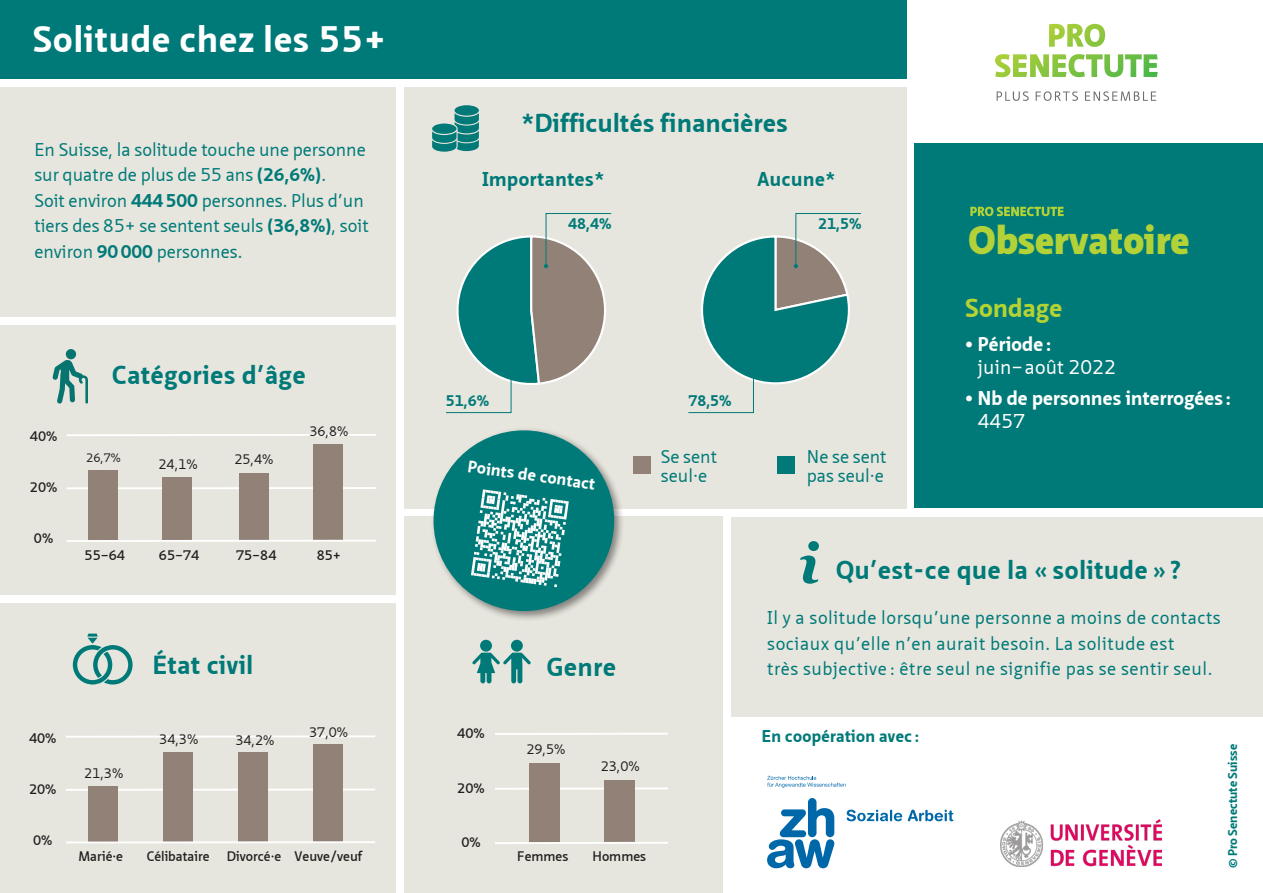
<style>
.page{position:relative;width:1263px;height:893px;background:#fff}
.page>*{position:absolute;margin:0;border:0;box-sizing:border-box;transform-origin:0 0}
.t1{font:900 38.7px "Neue Sans Pro";color:#b3d238}
.Titel_weiss{font:700 36px "Neue Sans Pro";letter-spacing:.03em;color:#fff}
.Titel_petrol{font:700 25.5px "Neue Sans Pro";letter-spacing:.03em;color:#007a78}
.t2{font:700 25.5px "Neue Sans Pro";letter-spacing:.01em;color:#b3d234}
.t3{font:700 19.5px/23.4px "Neue Sans Pro";letter-spacing:.01em;color:#fff}
.t4{font:19.5px/23.4px "Neue Sans Pro";letter-spacing:.01em;color:#fff}
.Titel_petrol-2{font:700 19.5px "Neue Sans Pro";letter-spacing:.03em;color:#007a78}
.Text{font:18px/25.5px "Neue Sans Pro";color:#007a78}
.Text-2{font:18px/25.5px "Neue Sans Pro";letter-spacing:.03em;color:#007a78}
.Text-3{font:700 16.65px "Neue Sans Pro";letter-spacing:.02em;color:#007a78}
.t5{font:700 16.5px "Neue Sans Pro";color:#fff}
.zwischentitel{font:700 15px "Neue Sans Pro";color:#007a78}
.t6{font:600 13.5px "Neue Sans Pro";color:#231f20}
.t7{font:13.5px "Neue Sans Pro";color:#231f20}
.t8{font:700 12.45px "Neue Sans Pro";color:#007a78}
.t9{font:12px "Neue Sans Pro";color:#231f20}
.s1{font-weight:700}
.s2{font-weight:400}
</style>
<div class="page">
<img style="left:1000px;top:820px;width:161px;height:46px">
<svg style="left:767px;top:776px;width:79px;height:12px"></svg>
<svg style="left:767px;top:798px;width:67px;height:71px"></svg>
<svg style="left:847px;top:810px;width:55px;height:11px"></svg>
<svg style="left:908px;top:810px;width:45px;height:11px"></svg>
<div style="left:0;top:325px;width:395px;height:270px;background:#e7e6de"></div>
<div style="left:0;top:604px;width:395px;height:289px;background:#e7e6de"></div>
<div style="left:0;top:0;width:906px;height:78px;background:#007a78"></div>
<svg style="left:52px;top:360px;width:36px;height:44px"></svg>
<div style="left:66px;top:349px;width:10px;height:10px;background:#077470;border-radius:50%"></div>
<div style="left:0;top:87px;width:395px;height:230px;background:#e7e6de"></div>
<div style="left:404px;top:87px;width:502px;height:421px;background:#e7e6de"></div>
<div style="left:731px;top:517px;width:532px;height:199px;background:#e7e6de"></div>
<svg style="left:432px;top:105px;width:47px;height:47px"></svg>
<div style="left:404px;top:517px;width:319px;height:376px;background:#e7e6de"></div>
<svg style="left:995px;top:24px;width:163px;height:53px"></svg>
<svg style="left:996px;top:91px;width:33px;height:10px"></svg>
<svg style="left:1036px;top:91px;width:42px;height:10px"></svg>
<svg style="left:1085px;top:91px;width:71px;height:10px"></svg>
<div style="left:430px;top:427px;width:195px;height:195px;background:#231f20;opacity:.5"></div>
<div style="left:433px;top:430px;width:181px;height:181px;background:#007a78;border-radius:50%"></div>
<svg style="left:471px;top:489px;width:98px;height:98px"></svg>
<hr style="left:67px;top:487px;width:309px;height:2px;background:#fff">
<hr style="left:67px;top:434px;width:309px;height:2px;background:#fff">
<div style="left:89px;top:470px;width:29px;height:71px;background:#928176"></div>
<div style="left:162px;top:477px;width:30px;height:64px;background:#928176"></div>
<div style="left:239px;top:473px;width:29px;height:68px;background:#928176"></div>
<div style="left:314px;top:444px;width:29px;height:97px;background:#928176"></div>
<hr style="left:67px;top:540px;width:309px;height:2px;background:#fff">
<svg style="left:73px;top:634px;width:60px;height:50px"></svg>
<hr style="left:66px;top:789px;width:309px;height:2px;background:#fff">
<hr style="left:66px;top:735px;width:309px;height:3px;background:#fff">
<div style="left:88px;top:786px;width:30px;height:56px;background:#928176"></div>
<div style="left:163px;top:752px;width:30px;height:90px;background:#928176"></div>
<div style="left:239px;top:752px;width:29px;height:90px;background:#928176"></div>
<div style="left:313px;top:744px;width:30px;height:98px;background:#928176"></div>
<hr style="left:66px;top:841px;width:309px;height:2px;background:#fff">
<svg style="left:800px;top:541px;width:19px;height:43px"></svg>
<svg style="left:446px;top:213px;width:166px;height:200px"></svg>
<div style="left:634px;top:456px;width:17px;height:17px;background:#928176"></div>
<div style="left:777px;top:456px;width:17px;height:17px;background:#007a78"></div>
<div style="left:915px;top:144px;width:348px;height:364px;background:#007a78"></div>
<svg style="left:970px;top:207px;width:94px;height:9px"></svg>
<svg style="left:688px;top:213px;width:173px;height:200px"></svg>
<div style="left:480px;top:640px;width:12px;height:12px;background:#007a78;border-radius:50%"></div>
<div style="left:511px;top:640px;width:12px;height:12px;background:#007a78;border-radius:50%"></div>
<svg style="left:472px;top:653px;width:59px;height:30px"></svg>
<hr style="left:495px;top:787px;width:173px;height:3px;background:#fff">
<hr style="left:495px;top:733px;width:173px;height:2px;background:#fff">
<div style="left:529px;top:763px;width:30px;height:80px;background:#928176"></div>
<div style="left:604px;top:780px;width:30px;height:63px;background:#928176"></div>
<hr style="left:495px;top:842px;width:173px;height:2px;background:#fff">
<p class="Titel_weiss" style="left:33px;top:16px;width:354px">Solitude chez les 55+</p>
<p class="Text" style="left:34px;top:136px;width:336px">En Suisse, la solitude touche une personne sur quatre de plus de 55 ans <span class="s1">(26,6%)</span>.<br>Soit environ <span class="s1">444500</span> personnes. Plus d’un tiers des 85+ se sentent seuls <span class="s1">(36,8%)</span>, soit environ <span class="s1">90000</span> personnes.</p>
<p class="t6" style="left:30px;top:428px;width:29px">40%</p>
<p class="t6" style="left:30px;top:479px;width:29px">20%</p>
<p class="t6" style="left:34px;top:530px;width:21px">0%</p>
<p class="Titel_petrol" style="left:112px;top:358px;width:195px">Catégories d’âge</p>
<p class="t9" style="left:86px;top:450px;width:36px">26,7%</p>
<p class="t7" style="left:159px;top:455px;width:41px">24,1%</p>
<p class="t7" style="left:234px;top:451px;width:41px">25,4%</p>
<p class="t7" style="left:309px;top:422px;width:41px">36,8%</p>
<p class="t6" style="left:85px;top:546px;width:42px">55–64</p>
<p class="t6" style="left:159px;top:546px;width:42px">65–74</p>
<p class="t6" style="left:236px;top:546px;width:42px">75–84</p>
<p class="t6" style="left:317px;top:546px;width:26px">85+</p>
<p class="t6" style="left:29px;top:729px;width:29px">40%</p>
<p class="t6" style="left:29px;top:780px;width:29px">20%</p>
<p class="t6" style="left:33px;top:831px;width:21px">0%</p>
<p class="t7" style="left:84px;top:764px;width:41px">21,3%</p>
<p class="Titel_petrol" style="left:153px;top:648px;width:102px">État civil</p>
<p class="t7" style="left:159px;top:730px;width:41px">34,3%</p>
<p class="t7" style="left:235px;top:731px;width:41px">34,2%</p>
<p class="t7" style="left:309px;top:723px;width:41px">37,0%</p>
<p class="t6" style="left:78px;top:848px;width:46px">Marié·e</p>
<p class="t6" style="left:147px;top:848px;width:64px">Célibataire</p>
<p class="t6" style="left:227px;top:848px;width:56px">Divorcé·e</p>
<p class="t6" style="left:295px;top:847px;width:69px">Veuve/veuf</p>
<p class="Titel_petrol" style="left:521px;top:106px;width:268px">*Difficultés financières</p>
<p class="Titel_petrol-2" style="left:482px;top:166px;width:123px">Importantes*</p>
<p class="zwischentitel" style="left:568px;top:214px;width:45px">48,4%</p>
<p class="Titel_petrol-2" style="left:757px;top:166px;width:79px">Aucune*</p>
<p class="zwischentitel" style="left:818px;top:214px;width:45px">21,5%</p>
<p class="zwischentitel" style="left:446px;top:391px;width:45px">51,6%</p>
<p class="t5" style="left:469px;top:455px;width:130px;rotate:8deg">Points de contact</p>
<p class="zwischentitel" style="left:688px;top:391px;width:45px">78,5%</p>
<p class="Text" style="left:661px;top:446px;width:58px;line-height:19.5px">Se sent seul·e</p>
<p class="Text" style="left:807px;top:446px;width:81px;line-height:19.5px">Ne se sent pas seul·e</p>
<p class="t1" style="left:968px;top:214px;width:223px">Observatoire</p>
<p class="t2" style="left:965px;top:291px;width:99px">Sondage</p>
<p class="t4" style="left:978px;top:332px;width:140px;text-indent:-12px"><span class="s1">• Période : </span>juin–août 2022</p>
<p class="t3" style="left:978px;top:386px;width:255px;text-indent:-12px">• Nb de personnes interrogées :<br><span class="s2">4457</span></p>
<p class="t6" style="left:457px;top:724px;width:29px">40%</p>
<p class="t6" style="left:457px;top:779px;width:29px">20%</p>
<p class="t6" style="left:461px;top:834px;width:21px">0%</p>
<p class="Titel_petrol" style="left:547px;top:650px;width:71px">Genre</p>
<p class="t7" style="left:526px;top:741px;width:41px">29,5%</p>
<p class="t7" style="left:601px;top:757px;width:41px">23,0%</p>
<p class="t6" style="left:517px;top:848px;width:53px">Femmes</p>
<p class="t6" style="left:593px;top:848px;width:55px">Hommes</p>
<p class="Titel_petrol" style="left:836px;top:553px;width:347px">Qu’est-ce que la « solitude » ?</p>
<p class="Text-2" style="left:767px;top:605px;width:455px">Il y a solitude lorsqu’une personne a moins de contacts sociaux qu’elle n’en aurait besoin. La solitude est<br>très subjective : être seul ne signifie pas se sentir seul.</p>
<p class="Text-3" style="left:762px;top:725px;width:159px">En coopération avec :</p>
<p class="t8" style="left:1225px;top:868px;width:126px;rotate:-90deg">© Pro Senectute Suisse</p>
</div>
